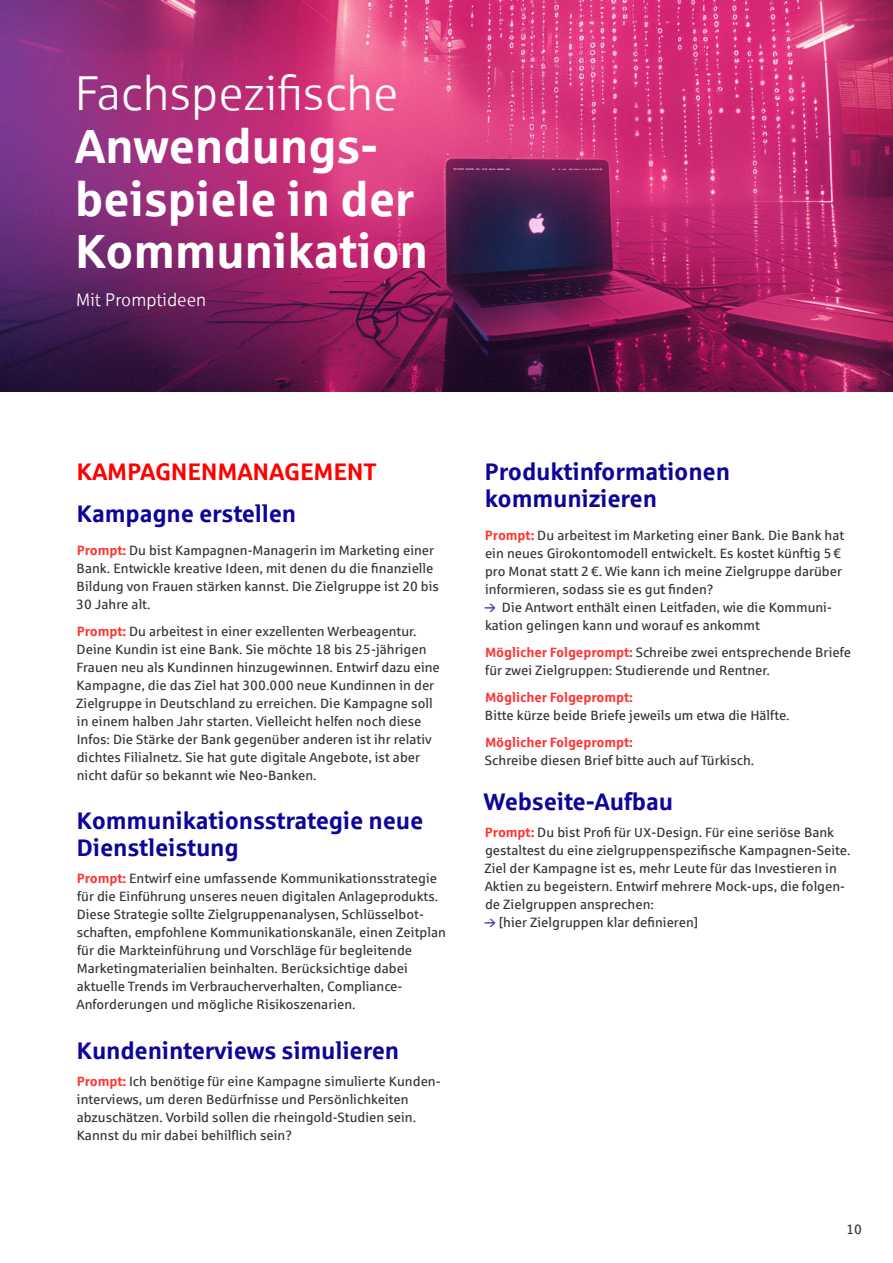
<style>
.page{position:relative;width:893px;height:1263px;background:#fff}
.page>*{position:absolute;margin:0;border:0;box-sizing:border-box;transform-origin:0 0}
.t1{font:700 48px/52.8px "Sparkasse Rg";letter-spacing:-.01em;color:#fff}
.t2{font:48px "Sparkasse Lt";color:#fff}
.t3{font:700 24px/27px "Sparkasse Rg";letter-spacing:-.01em;color:#0d0599}
.t4{font:700 24px "Sparkasse Rg";letter-spacing:-.01em;color:#f00}
.t5{font:18px "Sparkasse Lt";color:#fff}
.t6{font:13.5px/18px "Sparkasse Rg";color:#333}
.t7{font:700 13.5px "Sparkasse Rg";letter-spacing:-.01em;color:#f33}
.s1{font-weight:700;color:#f33}
.s2{font-size:13.05px}
</style>
<div class="page">
<img style="left:0;top:0;width:893px;height:391px">
<h1 class="t2" style="left:75px;top:65px;width:325px">Fachspezifische</h1>
<h1 class="t1" style="left:75px;top:118px;width:355px">Anwendungs&shy;beispiele in der<br>Kommunikation</h1>
<h3 class="t5" style="left:76px;top:289px;width:131px">Mit Promptideen</h3>
<h2 class="t4" style="left:76px;top:456px;width:302px">KAMPAGNENMANAGEMENT</h2>
<h2 class="t3" style="left:76px;top:500px;width:221px">Kampagne erstellen</h2>
<p class="t6" style="left:76px;top:541px;width:364px"><span class="s1">Prompt:</span> Du bist Kampagnen-Managerin im Marketing einer Bank. Entwickle kreative Ideen, mit denen du die finanzielle Bildung von Frauen stärken kannst. Die Zielgruppe ist 20 bis 30 Jahre alt.</p>
<p class="t6" style="left:76px;top:622px;width:365px"><span class="s1">Prompt:</span> Du arbeitest in einer exzellenten Werbeagentur.<br>Deine Kundin ist eine Bank. Sie möchte 18 bis 25-jährigen Frauen neu als Kundinnen hinzugewinnen. Entwirf dazu eine Kampagne, die das Ziel hat 300.000 neue Kundinnen in der Zielgruppe in Deutschland zu erreichen. Die Kampagne soll in einem halben Jahr starten. Vielleicht helfen noch diese Infos: Die Stärke der Bank gegenüber anderen ist ihr relativ dichtes Filialnetz. Sie hat gute digitale Angebote, ist aber nicht dafür so bekannt wie Neo-Banken.</p>
<h2 class="t3" style="left:76px;top:807px;width:348px">Kommunikationsstrategie neue<br>Dienstleistung</h2>
<p class="t6" style="left:77px;top:869px;width:371px"><span class="s1">Prompt:</span> Entwirf eine umfassende Kommunikationsstrategie für die Einführung unseres neuen digitalen Anlageprodukts.<br>Diese Strategie sollte Zielgruppenanalysen, Schlüsselbot&shy;schaften, empfohlene Kommunikationskanäle, einen Zeitplan für die Markteinführung und Vorschläge für begleitende Marketingmaterialien beinhalten. Berücksichtige dabei aktuelle Trends im Verbraucherverhalten, Compliance-Anforderungen und mögliche Risikoszenarien.</p>
<h2 class="t3" style="left:76px;top:1036px;width:324px">Kundeninterviews simulieren</h2>
<p class="t6" style="left:77px;top:1072px;width:365px"><span class="s1">Prompt:</span> Ich benötige für eine Kampagne simulierte Kunden&shy;interviews, um deren Bedürfnisse und Persönlichkeiten abzuschätzen. Vorbild sollen die rheingold-Studien sein.<br>Kannst du mir dabei behilflich sein?</p>
<h2 class="t3" style="left:485px;top:457px;width:247px">Produktinformationen kommunizieren</h2>
<p class="t6" style="left:485px;top:525px;width:361px"><span class="s1">Prompt:</span> Du arbeitest im Marketing einer Bank. Die Bank hat ein neues Girokontomodell entwickelt. Es kostet künftig 5€ pro Monat statt 2€. Wie kann ich meine Zielgruppe darüber informieren, sodass sie es gut finden?</p>
<p class="t6" style="left:485px;top:597px;width:348px;text-indent:17px">Die Antwort enthält einen Leitfaden, wie die Kommuni&shy;kation gelingen kann und worauf es ankommt</p>
<p class="t6" style="left:485px;top:642px;width:367px"><span class="s1">Möglicher Folgeprompt:</span> Schreibe zwei entsprechende Briefe für zwei Zielgruppen: Studierende und Rentner.</p>
<p class="t7" style="left:485px;top:688px;width:149px">Möglicher Folgeprompt:</p>
<p class="t6" style="left:485px;top:705px;width:306px">Bitte kürze beide Briefe jeweils um etwa die Hälfte.</p>
<p class="t7" style="left:485px;top:733px;width:149px">Möglicher Folgeprompt:</p>
<p class="t6" style="left:485px;top:750px;width:271px">Schreibe diesen Brief bitte auch auf Türkisch.</p>
<h2 class="t3" style="left:483px;top:787px;width:191px">Webseite-Aufbau</h2>
<p class="t6" style="left:485px;top:822px;width:351px"><span class="s1">Prompt:</span> Du bist Profi für <span class="s2">UX</span>-Design. Für eine seriöse Bank</p>
<p class="t6" style="left:485px;top:840px;width:367px">gestaltest du eine zielgruppenspezifische Kampagnen-Seite.</p>
<p class="t6" style="left:484px;top:858px;width:354px">Ziel der Kampagne ist es, mehr Leute für das Investieren in</p>
<p class="t6" style="left:485px;top:876px;width:362px">Aktien zu begeistern. Entwirf mehrere Mock-ups, die folgen-</p>
<p class="t6" style="left:485px;top:894px;width:170px">de Zielgruppen ansprechen:</p>
<p class="t6" style="left:499px;top:912px;width:201px">[hier Zielgruppen klar definieren]</p>
<p class="t6" style="left:846px;top:1219px;width:17px">10</p>
</div>
